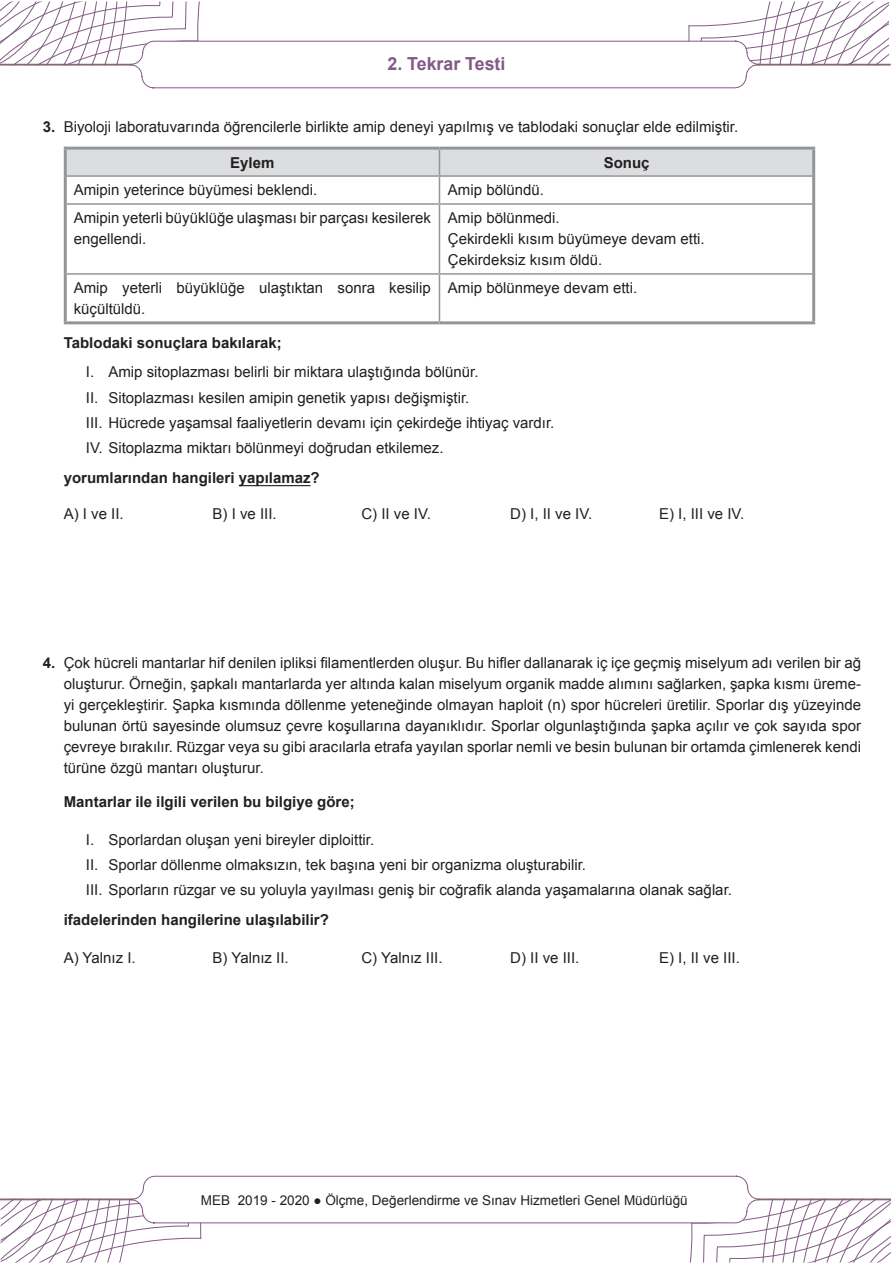
<style>
.page{position:relative;width:893px;height:1263px;background:#fff}
.page>*{position:absolute;margin:0;border:0;box-sizing:border-box;transform-origin:0 0}
.t1{font:700 18px "Arial";color:#835a85}
.t2{font:15px/21px "Arial";color:#231f20}
.t3{font:700 15px "Arial";color:#231f20}
.t4{font:13.5px "Arial";color:#231f20}
.s1{font-weight:700}
</style>
<div class="page">
<svg style="left:0;top:1175px;width:891px;height:87px"></svg>
<svg style="left:0;top:1px;width:891px;height:88px"></svg>
<hr style="left:239px;top:485px;width:72px;height:1px;background:#231f20">
<hr style="left:64px;top:147px;width:375px;height:3px;background:#939598">
<hr style="left:64px;top:150px;width:3px;height:26px;background:#939598">
<hr style="left:439px;top:147px;width:376px;height:3px;background:#939598">
<hr style="left:812px;top:150px;width:3px;height:26px;background:#939598">
<hr style="left:64px;top:176px;width:3px;height:28px;background:#939598">
<hr style="left:812px;top:176px;width:3px;height:28px;background:#939598">
<hr style="left:64px;top:204px;width:3px;height:70px;background:#939598">
<hr style="left:812px;top:204px;width:3px;height:70px;background:#939598">
<hr style="left:64px;top:274px;width:3px;height:47px;background:#939598">
<hr style="left:812px;top:274px;width:3px;height:47px;background:#939598">
<hr style="left:64px;top:321px;width:375px;height:3px;background:#939598">
<hr style="left:439px;top:321px;width:376px;height:3px;background:#939598">
<svg style="left:65px;top:148px;width:749px;height:55px"></svg>
<hr style="left:67px;top:203px;width:372px;height:2px;background:#939598">
<hr style="left:439px;top:203px;width:373px;height:2px;background:#939598">
<hr style="left:439px;top:205px;width:1px;height:68px;background:#939598">
<hr style="left:67px;top:273px;width:372px;height:2px;background:#939598">
<hr style="left:439px;top:273px;width:373px;height:2px;background:#939598">
<hr style="left:439px;top:275px;width:1px;height:46px;background:#939598">
<p class="t1" style="left:388px;top:52px;width:119px">2. Tekrar Testi</p>
<p class="t2" style="left:43px;top:116px;width:697px"><span class="s1">3.</span> Biyoloji laboratuvarında öğrencilerle birlikte amip deneyi yapılmış ve tablodaki sonuçlar elde edilmiştir.</p>
<p class="t3" style="left:230px;top:152px;width:46px">Eylem</p>
<p class="t3" style="left:604px;top:152px;width:47px">Sonuç</p>
<p class="t2" style="left:74px;top:180px;width:245px">Amipin yeterince büyümesi beklendi.</p>
<p class="t2" style="left:448px;top:180px;width:97px">Amip bölündü.</p>
<p class="t2" style="left:74px;top:208px;width:359px">Amipin yeterli büyüklüğe ulaşması bir parçası kesilerek engellendi.</p>
<p class="t2" style="left:448px;top:208px;width:258px">Amip bölünmedi.<br>Çekirdekli kısım büyümeye devam etti.<br>Çekirdeksiz kısım öldü.</p>
<p class="t2" style="left:74px;top:278px;width:359px">Amip yeterli büyüklüğe ulaştıktan sonra kesilip küçültüldü.</p>
<p class="t2" style="left:448px;top:278px;width:191px">Amip bölünmeye devam etti.</p>
<p class="t3" style="left:64px;top:333px;width:220px">Tablodaki sonuçlara bakılarak;</p>
<p class="t2" style="left:86px;top:360px;width:470px;line-height:25.2px">I. Amip sitoplazması belirli bir miktara ulaştığında bölünür.<br>II. Sitoplazması kesilen amipin genetik yapısı değişmiştir.<br>III. Hücrede yaşamsal faaliyetlerin devamı için çekirdeğe ihtiyaç vardır.<br>IV. Sitoplazma miktarı bölünmeyi doğrudan etkilemez.</p>
<p class="t3" style="left:64px;top:467px;width:257px">yorumlarından hangileri yapılamaz?</p>
<p class="t2" style="left:64px;top:503px;width:62px">A) I ve II.</p>
<p class="t2" style="left:213px;top:503px;width:66px">B) I ve III.</p>
<p class="t2" style="left:361px;top:503px;width:71px">C) II ve IV.</p>
<p class="t2" style="left:510px;top:503px;width:83px">D) I, II ve IV.</p>
<p class="t2" style="left:659px;top:503px;width:87px">E) I, III ve IV.</p>
<p class="t2" style="left:64px;top:652px;width:799px;text-align:justify;text-indent:-21px"><span class="s1">4.</span> Çok hücreli mantarlar hif denilen ipliksi filamentlerden oluşur. Bu hifler dallanarak iç içe geçmiş miselyum adı verilen bir ağ oluşturur. Örneğin, şapkalı mantarlarda yer altında kalan miselyum organik madde alımını sağlarken, şapka kısmı üreme&shy;yi gerçekleştirir. Şapka kısmında döllenme yeteneğinde olmayan haploit (n) spor hücreleri üretilir. Sporlar dış yüzeyinde bulunan örtü sayesinde olumsuz çevre koşullarına dayanıklıdır. Sporlar olgunlaştığında şapka açılır ve çok sayıda spor çevreye bırakılır. Rüzgar veya su gibi aracılarla etrafa yayılan sporlar nemli ve besin bulunan bir ortamda çimlenerek kendi türüne özgü mantarı oluşturur.</p>
<p class="t3" style="left:64px;top:791px;width:292px">Mantarlar ile ilgili verilen bu bilgiye göre;</p>
<p class="t2" style="left:86px;top:827px;width:648px;line-height:25.2px">I. Sporlardan oluşan yeni bireyler diploittir.<br>II. Sporlar döllenme olmaksızın, tek başına yeni bir organizma oluşturabilir.<br>III. Sporların rüzgar ve su yoluyla yayılması geniş bir coğrafik alanda yaşamalarına olanak sağlar.</p>
<p class="t3" style="left:64px;top:909px;width:267px">ifadelerinden hangilerine ulaşılabilir?</p>
<p class="t2" style="left:64px;top:947px;width:73px">A) Yalnız I.</p>
<p class="t2" style="left:213px;top:947px;width:78px">B) Yalnız II.</p>
<p class="t2" style="left:361px;top:947px;width:83px">C) Yalnız III.</p>
<p class="t2" style="left:510px;top:947px;width:71px">D) II ve III.</p>
<p class="t2" style="left:659px;top:947px;width:82px">E) I, II ve III.</p>
<p class="t4" style="left:201px;top:1191px;width:488px">MEB 2019 - 2020 ● Ölçme, Değerlendirme ve Sınav Hizmetleri Genel Müdürlüğü</p>
</div>
